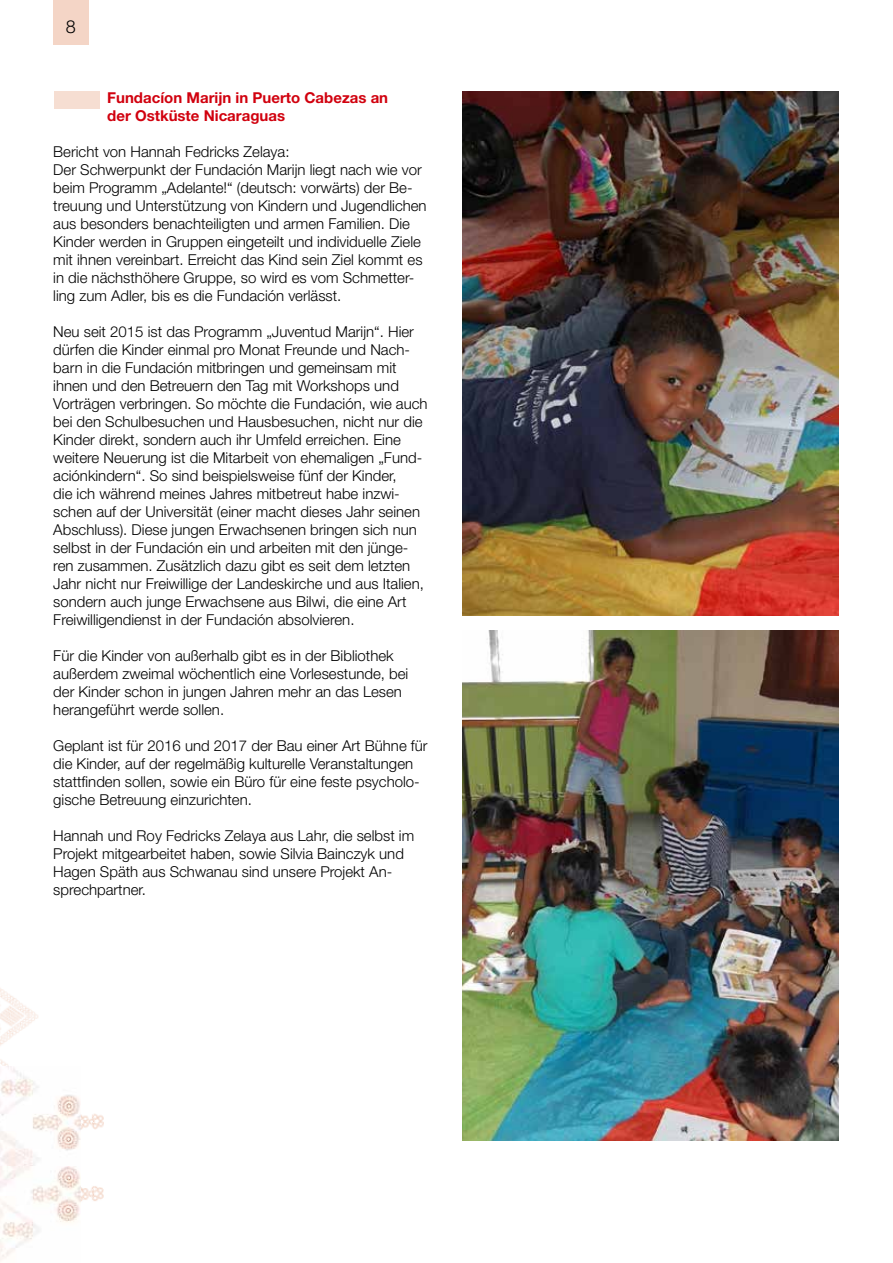
<style>
.page{position:relative;width:893px;height:1263px;background:#fff}
.page>*{position:absolute;margin:0;border:0;box-sizing:border-box;transform-origin:0 0}
.t1{font:300 18px "Helvetica Neue LT Std";color:#000}
.t2{font:300 15px/18px "Helvetica Neue LT Std";color:#000}
.t3{font:700 15px/18px "Helvetica Neue LT Std";color:#d1010e}
</style>
<div class="page">
<img style="left:0;top:988px;width:104px;height:273px">
<div style="left:53px;top:0;width:36px;height:45px;background:#f4d5c6"></div>
<img style="left:463px;top:91px;width:376px;height:524px">
<img style="left:462px;top:630px;width:376px;height:510px">
<div style="left:54px;top:91px;width:45px;height:17px;background:#f6ded2"></div>
<p class="t1" style="left:66px;top:16px;width:12px">8</p>
<p class="t3" style="left:107px;top:89px;width:282px">Fundacíon Marijn in Puerto Cabezas an der Ostküste Nicaraguas</p>
<p class="t2" style="left:53px;top:143px;width:375px">Bericht von Hannah Fedricks Zelaya:<br>Der Schwerpunkt der Fundación Marijn liegt nach wie vor beim Programm „Adelante!“ (deutsch: vorwärts) der Be&shy;treuung und Unterstützung von Kindern und Jugendlichen aus besonders benachteiligten und armen Familien. Die Kinder werden in Gruppen eingeteilt und individuelle Ziele mit ihnen vereinbart. Erreicht das Kind sein Ziel kommt es in die nächsthöhere Gruppe, so wird es vom Schmetter&shy;ling zum Adler, bis es die Fundación verlässt.</p>
<p class="t2" style="left:53px;top:323px;width:376px">Neu seit 2015 ist das Programm „Juventud Marijn“. Hier dürfen die Kinder einmal pro Monat Freunde und Nach&shy;barn in die Fundación mitbringen und gemeinsam mit ihnen und den Betreuern den Tag mit Workshops und Vorträgen verbringen. So möchte die Fundación, wie auch bei den Schulbesuchen und Hausbesuchen, nicht nur die Kinder direkt, sondern auch ihr Umfeld erreichen. Eine weitere Neuerung ist die Mitarbeit von ehemaligen „Fund&shy;aciónkindern“. So sind beispielsweise fünf der Kinder,<br>die ich während meines Jahres mitbetreut habe inzwi&shy;schen auf der Universität (einer macht dieses Jahr seinen Abschluss). Diese jungen Erwachsenen bringen sich nun selbst in der Fundación ein und arbeiten mit den jünge&shy;ren zusammen. Zusätzlich dazu gibt es seit dem letzten Jahr nicht nur Freiwillige der Landeskirche und aus Italien, sondern auch junge Erwachsene aus Bilwi, die eine Art Freiwilligendienst in der Fundación absolvieren.</p>
<p class="t2" style="left:53px;top:647px;width:357px">Für die Kinder von außerhalb gibt es in der Bibliothek außerdem zweimal wöchentlich eine Vorlesestunde, bei der Kinder schon in jungen Jahren mehr an das Lesen herangeführt werde sollen.</p>
<p class="t2" style="left:53px;top:737px;width:376px">Geplant ist für 2016 und 2017 der Bau einer Art Bühne für die Kinder, auf der regelmäßig kulturelle Veranstaltungen stattfinden sollen, sowie ein Büro für eine feste psycholo&shy;gische Betreuung einzurichten.</p>
<p class="t2" style="left:53px;top:827px;width:362px">Hannah und Roy Fedricks Zelaya aus Lahr, die selbst im Projekt mitgearbeitet haben, sowie Silvia Bainczyk und Hagen Späth aus Schwanau sind unsere Projekt An&shy;sprechpartner.</p>
</div>
